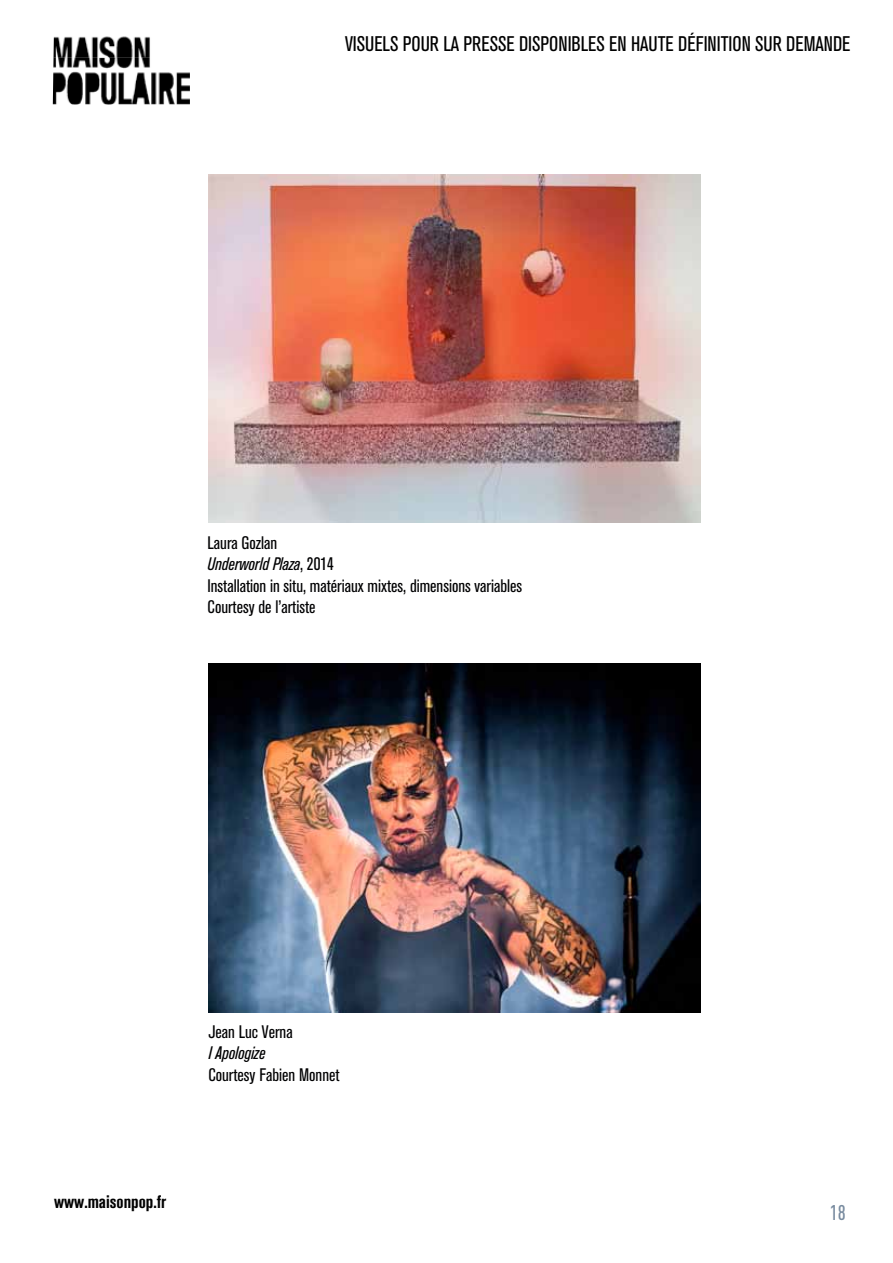
<style>
.page{position:relative;width:893px;height:1263px;background:#fff}
.page>*{position:absolute;margin:0;border:0;box-sizing:border-box;transform-origin:0 0}
.t1{font:condensed 21px "Akzidenz Grotesk BQ";color:#000}
.t2{font:500 21px "DIN Cond";color:#788b9f}
.t3{font:condensed 18px/21.6px "Akzidenz Grotesk BQ";color:#000102}
.t4{font:700 condensed 18px "Akzidenz Grotesk BQ";color:#000001}
.t5{font:italic condensed 18px "Akzidenz Grotesk BQ";color:#000102}
.s1{font-style:italic}
</style>
<div class="page">
<img style="left:53px;top:36px;width:137px;height:69px">
<img style="left:208px;top:174px;width:493px;height:349px">
<img style="left:208px;top:663px;width:493px;height:349px">
<p class="t1" style="left:345px;top:32px;width:17px">VISUELS</p>
<p class="t1" style="left:403px;top:32px;width:449px">pour la presse disponibles en haute définition sur demande</p>
<p class="t3" style="left:207px;top:532px;width:316px">Laura Gozlan<br><span class="s1">Underworld Plaza</span>, 2014<br>Installation in situ, matériaux mixtes, dimensions variables<br>Courtesy de l’artiste</p>
<p class="t3" style="left:208px;top:1021px;width:86px">Jean Luc Verna</p>
<p class="t5" style="left:208px;top:1043px;width:59px">I Apologize</p>
<p class="t3" style="left:208px;top:1064px;width:133px">Courtesy Fabien Monnet</p>
<p class="t4" style="left:54px;top:1191px;width:114px">www.maisonpop.fr</p>
<p class="t2" style="left:830px;top:1199px;width:18px">18</p>
</div>
